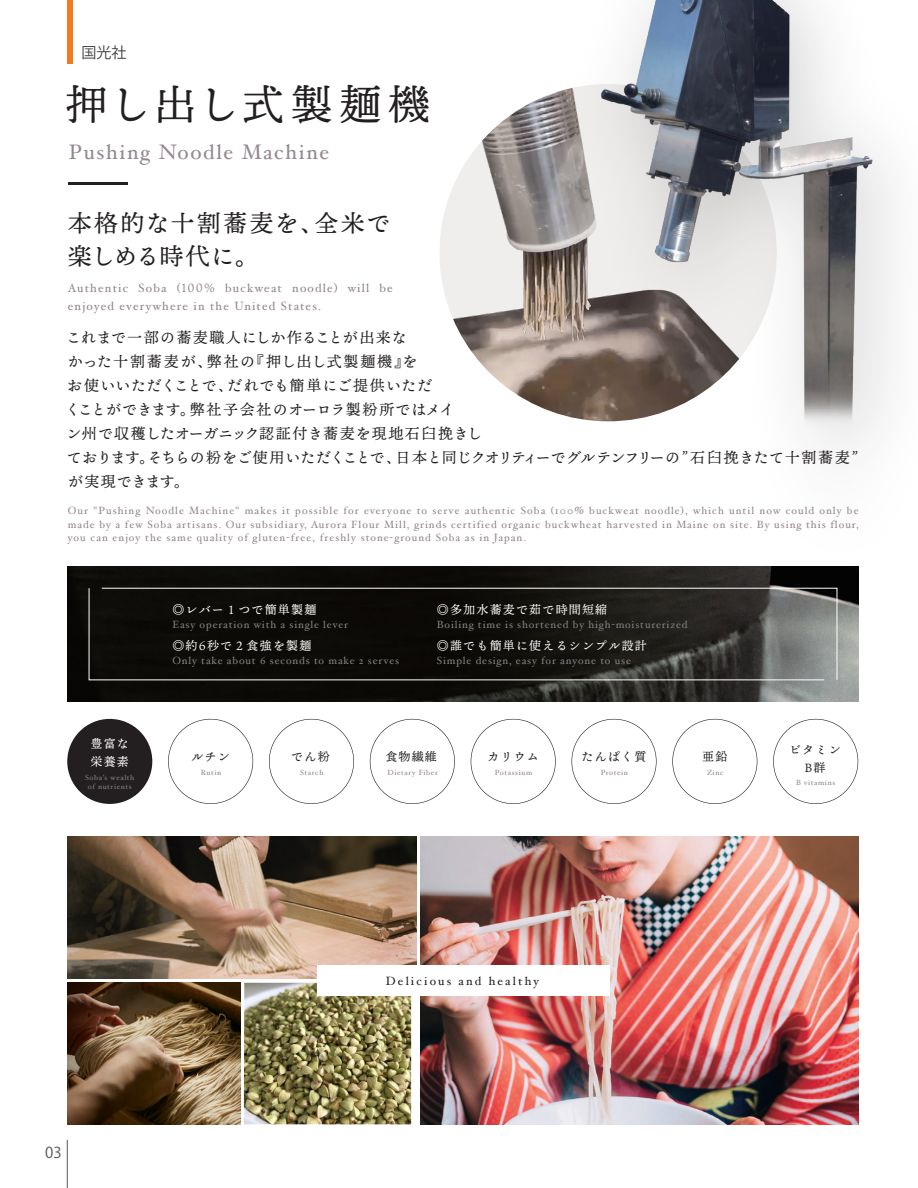
<style>
.page{position:relative;width:918px;height:1188px;background:#fff}
.page>*{position:absolute;margin:0;border:0;box-sizing:border-box;transform-origin:0 0}
.t1{font:42px "Ten Mincho Text";letter-spacing:.06em;color:#231f20}
.t2{font:24px/33px "Ten Mincho Text";letter-spacing:.055em;color:#231f20}
.t3{font:21px "Hoefler Text";letter-spacing:.08em;color:#938890}
.t4{font:15px/24px "Ten Mincho Text";letter-spacing:.02em;color:#231f20}
.t5{font:15px "Koz Go Pr 6 N";color:#3e3e3f}
.t6{font:15px "Koz Go Pr 6 N Medium 83 pv RKSJ H";color:#57585a}
.t7{font:12px/18px "Hoefler Text";letter-spacing:.1em;color:#93858f}
.t8{font:12px/18px "Ten Mincho Text";letter-spacing:.1em;color:#fff}
.t9{font:12px/18px "Ten Mincho Text";letter-spacing:.1em;color:#231f20;text-align:center}
.t10{font:12px "Hoefler Text";letter-spacing:.18em;color:#231f20}
.t11{font:10.5px/13.5px "Hoefler Text";letter-spacing:.1em;color:#93858f;text-align:justify}
.t12{font:10.5px "Hoefler Text";letter-spacing:.08em;color:#808285}
.t13{font:7.5px "Hoefler Text";letter-spacing:.08em;color:#93858f}
.t14{font:7.5px/9px "Hoefler Text";letter-spacing:.08em;color:#808285;text-align:center}
.s1{font-family:"Ten Mincho Text"}
</style>
<div class="page">
<img style="left:421px;top:837px;width:437px;height:287px">
<img style="left:68px;top:837px;width:348px;height:142px">
<img style="left:244px;top:983px;width:167px;height:141px">
<img style="left:68px;top:983px;width:172px;height:141px">
<hr style="left:68px;top:183px;width:59px;height:2px;background:#231f20">
<div style="left:317px;top:965px;width:292px;height:31px;background:#fff"></div>
<div style="left:67px;top:719px;width:85px;height:85px;background:#231f20;border-radius:50%"></div>
<svg style="left:572px;top:719px;width:85px;height:85px"></svg>
<svg style="left:471px;top:719px;width:85px;height:85px"></svg>
<svg style="left:370px;top:719px;width:85px;height:85px"></svg>
<svg style="left:269px;top:719px;width:85px;height:85px"></svg>
<svg style="left:168px;top:719px;width:85px;height:85px"></svg>
<svg style="left:672px;top:719px;width:85px;height:85px"></svg>
<svg style="left:773px;top:719px;width:85px;height:85px"></svg>
<img style="left:68px;top:567px;width:790px;height:134px">
<svg style="left:88px;top:588px;width:737px;height:93px;background:#201f1b"></svg>
<img style="left:464px;top:341px;width:47px;height:50px">
<img style="left:440px;top:115px;width:71px;height:226px">
<img style="left:511px;top:84px;width:348px;height:523px">
<img style="left:601px;top:0;width:292px;height:526px">
<div style="left:67px;top:0;width:6px;height:63px;background:#f47921"></div>
<hr style="left:67px;top:1140px;width:1px;height:48px;background:#57585a">
<h3 class="t5" style="left:81px;top:44px;width:47px">国光社</h3>
<h1 class="t1" style="left:66px;top:81px;width:415px">押し出し式製麺機　</h1>
<h3 class="t3" style="left:69px;top:139px;width:262px">Pushing Noodle Machine</h3>
<h2 class="t2" style="left:68px;top:207px;width:324px">本格的な十割蕎麦を、全米で楽しめる時代に。</h2>
<p class="t7" style="left:68px;top:279px;width:327px">Authentic Soba (<span class="s1">100%</span> buckweat noodle) will be enjoyed everywhere in the United States.</p>
<h3 class="t4" style="left:66px;top:326px;width:795px">これまで一部の蕎麦職人にしか作ることが出来な<br>かった十割蕎麦が、弊社の『押し出し式製麺機』を<br>お使いいただくことで、だれでも簡単にご提供いただ<br>くことができます。弊社子会社のオーロラ製粉所ではメイ<br>ン州で収穫したオーガニック認証付き蕎麦を現地石臼挽きし<br>ております。そちらの粉をご使用いただくことで、日本と同じクオリティーでグルテンフリーの”石臼挽きたて十割蕎麦”が実現できます。</h3>
<p class="t11" style="left:68px;top:504px;width:792px">Our "Pushing Noodle Machine" makes it possible for everyone to serve authentic Soba (100% buckweat noodle), which until now could only be made by a few Soba artisans. Our subsidiary, Aurora Flour Mill, grinds certified organic buckwheat harvested in Maine on site. By using this flour, you can enjoy the same quality of gluten-free, freshly stone-ground Soba as in Japan.</p>
<p class="t8" style="left:91px;top:734px;width:40px">豊富な栄養素</p>
<p class="t14" style="left:85px;top:773px;width:51px">Soba’s wealth of nutrients</p>
<p class="t8" style="left:172px;top:601px;width:159px">◎レバー１つで簡単製麺　</p>
<p class="t12" style="left:172px;top:618px;width:177px">Easy operation with a single lever</p>
<p class="t8" style="left:172px;top:637px;width:154px">◎約6秒で２食強を製麺　</p>
<p class="t12" style="left:172px;top:654px;width:228px">Only take about 6 seconds to make 2 serves</p>
<p class="t8" style="left:437px;top:601px;width:185px">◎多加水蕎麦で茹で時間短縮　</p>
<p class="t12" style="left:437px;top:618px;width:252px">Boiling time is shortened by high-moisturerized</p>
<p class="t8" style="left:437px;top:637px;width:212px">◎誰でも簡単に使えるシンプル設計</p>
<p class="t12" style="left:437px;top:654px;width:196px">Simple design, easy for anyone to use</p>
<p class="t9" style="left:191px;top:748px;width:40px">ルチン</p>
<p class="t13" style="left:201px;top:769px;width:22px">Rutin</p>
<p class="t9" style="left:291px;top:748px;width:40px">でん粉</p>
<p class="t13" style="left:300px;top:769px;width:25px">Starch</p>
<p class="t9" style="left:385px;top:748px;width:53px">食物繊維</p>
<p class="t13" style="left:388px;top:769px;width:52px">Dietary Fiber</p>
<p class="t9" style="left:487px;top:748px;width:53px">カリウム</p>
<p class="t13" style="left:495px;top:769px;width:39px">Potassium</p>
<p class="t9" style="left:582px;top:748px;width:66px">たんぱく質</p>
<p class="t13" style="left:601px;top:769px;width:29px">Protein</p>
<p class="t9" style="left:702px;top:748px;width:27px">亜鉛</p>
<p class="t13" style="left:707px;top:769px;width:18px">Zinc</p>
<p class="t9" style="left:789px;top:741px;width:53px">ビタミン<br>B群</p>
<p class="t13" style="left:796px;top:778px;width:41px">B vitamins</p>
<h3 class="t6" style="left:45px;top:1144px;width:18px">03</h3>
<p class="t10" style="left:386px;top:974px;width:155px">Delicious and healthy</p>
</div>
